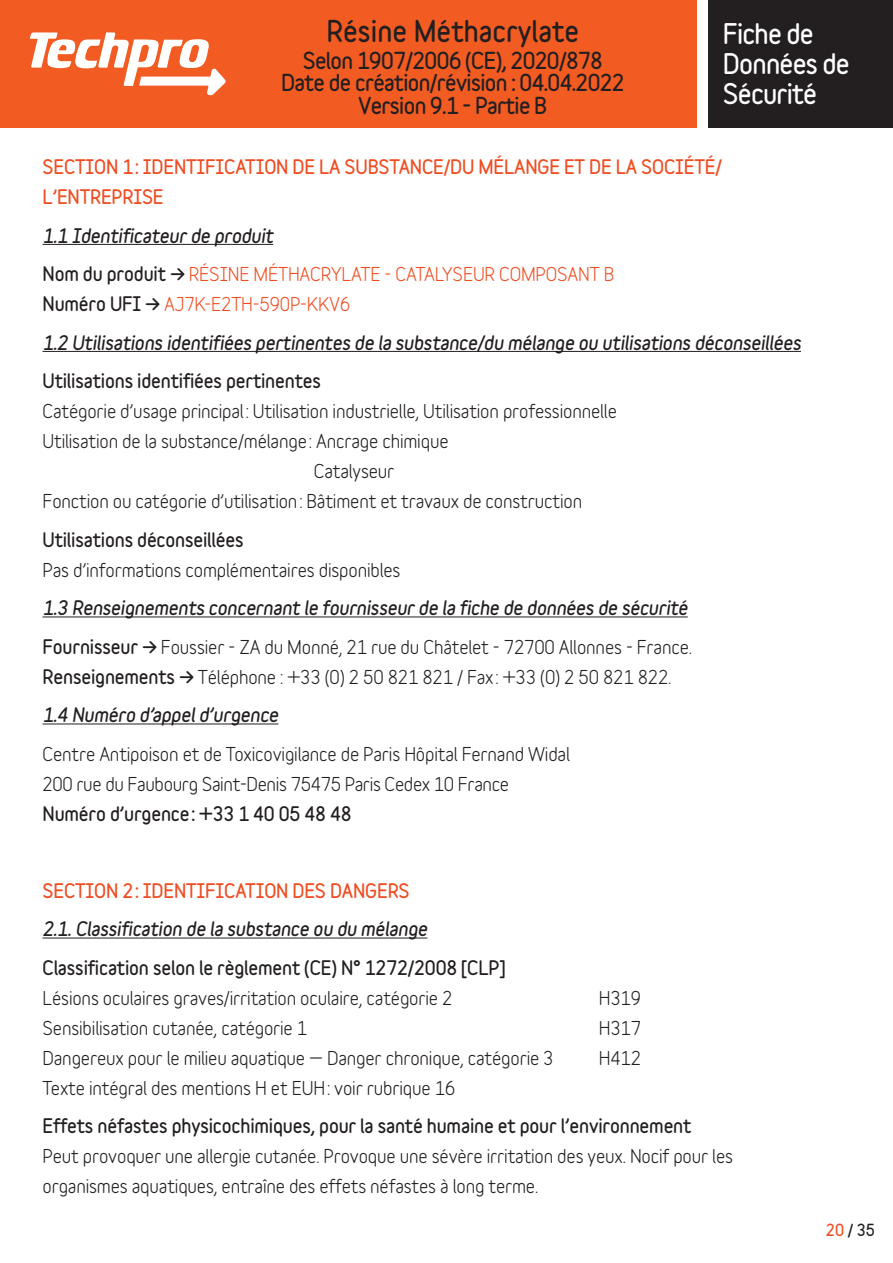
<style>
.page{position:relative;width:893px;height:1263px;background:#fff}
.page>*{position:absolute;margin:0;border:0;box-sizing:border-box;transform-origin:0 0}
.t1{font:900 27px "Variable";color:#231f20}
.t2{font:900 25.5px/30px "Variable";letter-spacing:-.03em;color:#fff}
.t3{font:900 21px/22.5px "Variable";letter-spacing:-.03em;color:#231f20;text-align:center}
.TEXTE_COURANT{font:700 18px/30px "Variable";letter-spacing:-.01em;color:#231f20}
.TEXTE_COURANT-2{font:italic 900 18px "Variable";letter-spacing:-.01em;color:#231f20}
.TEXTE_COURANT-3{font:900 18px/30px "Variable";letter-spacing:-.01em;color:#f04d22}
.TEXTE_COURANT-4{font:700 18px/30px "Variable";letter-spacing:-.01em;color:#f04d22}
.TEXTE_COURANT-5{font:900 18px "Variable";letter-spacing:-.01em;color:#231f20}
.t4{font:900 15px "Variable";color:#231f20}
.s1{font-weight:900;color:#231f20}
.s2{font-weight:900}
.s3{color:#f04d22}
</style>
<div class="page">
<div style="left:0;top:0;width:723px;height:128px;background:#f25b21"></div>
<div style="left:702px;top:0;width:191px;height:128px;background:#231f20"></div>
<div style="left:697px;top:0;width:11px;height:128px;background:#fff"></div>
<svg style="left:30px;top:32px;width:196px;height:63px"></svg>
<hr style="left:43px;top:244px;width:230px;height:1px;background:#231f20">
<hr style="left:43px;top:351px;width:758px;height:1px;background:#231f20">
<hr style="left:43px;top:616px;width:645px;height:1px;background:#231f20">
<hr style="left:43px;top:723px;width:235px;height:1px;background:#231f20">
<hr style="left:43px;top:937px;width:384px;height:1px;background:#231f20">
<h1 class="t1" style="left:327px;top:13px;width:254px">Résine Méthacrylate</h1>
<p class="t3" style="left:281px;top:49px;width:345px">Selon 1907/2006 (CE), 2020/878<br>Date de création/révision : 04.04.2022<br>Version 9.1 - Partie B</p>
<h2 class="t2" style="left:723px;top:19px;width:128px">Fiche de<br>Données de<br>Sécurité</h2>
<p class="TEXTE_COURANT-3" style="left:43px;top:152px;width:681px">SECTION 1: IDENTIFICATION DE LA SUBSTANCE/DU MÉLANGE ET DE LA SOCIÉTÉ/<br>L’ENTREPRISE</p>
<p class="TEXTE_COURANT-2" style="left:43px;top:224px;width:232px">1.1 Identificateur de produit</p>
<p class="TEXTE_COURANT-4" style="left:43px;top:259px;width:573px"><span class="s1">Nom du produit →</span> RÉSINE MÉTHACRYLATE - CATALYSEUR COMPOSANT B<br><span class="s1">Numéro UFI →</span> AJ7K-E2TH-590P-KKV6</p>
<p class="TEXTE_COURANT-2" style="left:43px;top:331px;width:760px">1.2 Utilisations identifiées pertinentes de la substance/du mélange ou utilisations déconseillées</p>
<p class="TEXTE_COURANT-5" style="left:43px;top:369px;width:280px">Utilisations identifiées pertinentes</p>
<p class="TEXTE_COURANT" style="left:43px;top:396px;width:576px">Catégorie d’usage principal: Utilisation industrielle, Utilisation professionnelle</p>
<p class="TEXTE_COURANT" style="left:43px;top:426px;width:408px">Utilisation de la substance/mélange: Ancrage chimique</p>
<p class="TEXTE_COURANT" style="left:314px;top:456px;width:82px">Catalyseur</p>
<p class="TEXTE_COURANT" style="left:43px;top:486px;width:541px">Fonction ou catégorie d’utilisation: Bâtiment et travaux de construction</p>
<p class="TEXTE_COURANT" style="left:43px;top:524px;width:360px"><span class="s2">Utilisations déconseillées<br></span>Pas d’informations complémentaires disponibles</p>
<p class="TEXTE_COURANT-2" style="left:43px;top:596px;width:647px">1.3 Renseignements concernant le fournisseur de la fiche de données de sécurité</p>
<p class="TEXTE_COURANT" style="left:43px;top:631px;width:651px"><span class="s2">Fournisseur →</span> Foussier - ZA du Monné, 21 rue du Châtelet - 72700 Allonnes - France.<br><span class="s2">Renseignements →</span> Téléphone : +33 (0) 2 50 821 821 / Fax: +33 (0) 2 50 821 822.</p>
<p class="TEXTE_COURANT-2" style="left:43px;top:703px;width:237px">1.4 Numéro d’appel d’urgence</p>
<p class="TEXTE_COURANT" style="left:43px;top:738px;width:529px">Centre Antipoison et de Toxicovigilance de Paris Hôpital Fernand Widal<br>200 rue du Faubourg Saint-Denis 75475 Paris Cedex 10 France<br><span class="s2">Numéro d’urgence: +33 1 40 05 48 48</span></p>
<p class="TEXTE_COURANT-3" style="left:43px;top:875px;width:369px">SECTION 2: IDENTIFICATION DES DANGERS</p>
<p class="TEXTE_COURANT-2" style="left:43px;top:917px;width:386px">2.1. Classification de la substance ou du mélange</p>
<p class="TEXTE_COURANT" style="left:43px;top:952px;width:464px"><span class="s2">Classification selon le règlement (CE) N° 1272/2008 [CLP]<br></span>Lésions oculaires graves/irritation oculaire, catégorie 2</p>
<p class="TEXTE_COURANT" style="left:599px;top:982px;width:44px">H319</p>
<p class="TEXTE_COURANT" style="left:43px;top:1012px;width:266px">Sensibilisation cutanée, catégorie 1</p>
<p class="TEXTE_COURANT" style="left:599px;top:1012px;width:44px">H317</p>
<p class="TEXTE_COURANT" style="left:43px;top:1042px;width:513px">Dangereux pour le milieu aquatique — Danger chronique, catégorie 3</p>
<p class="TEXTE_COURANT" style="left:599px;top:1042px;width:44px">H412</p>
<p class="TEXTE_COURANT" style="left:43px;top:1072px;width:414px">Texte intégral des mentions H et EUH: voir rubrique 16</p>
<p class="TEXTE_COURANT" style="left:43px;top:1111px;width:692px"><span class="s2">Effets néfastes physicochimiques, pour la santé humaine et pour l’environnement<br></span>Peut provoquer une allergie cutanée. Provoque une sévère irritation des yeux. Nocif pour les organismes aquatiques, entraîne des effets néfastes à long terme.</p>
<p class="t4" style="left:826px;top:1220px;width:51px"><span class="s3">20</span> / 35</p>
</div>
